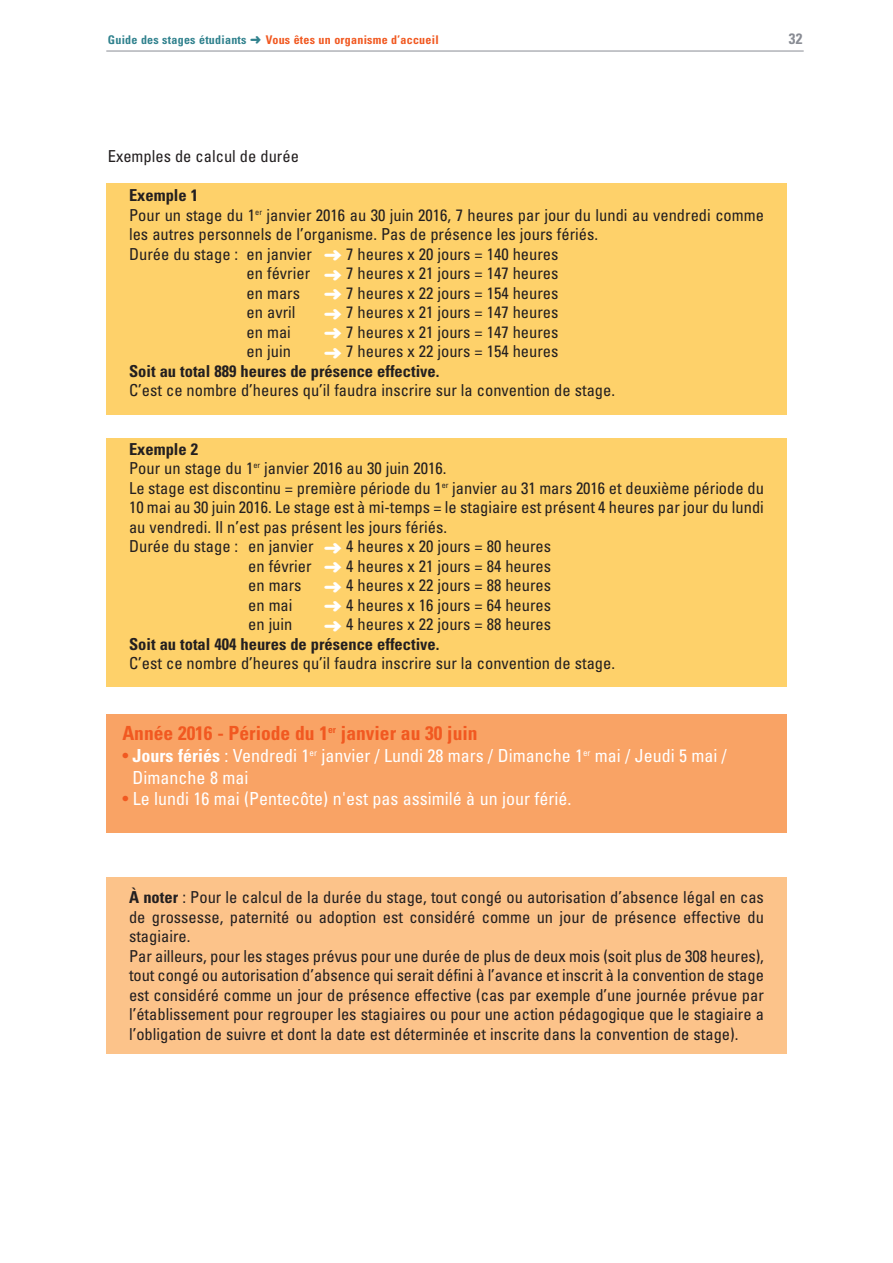
<style>
.page{position:relative;width:893px;height:1263px;background:#fff}
.page>*{position:absolute;margin:0;border:0;box-sizing:border-box;transform-origin:0 0}
.t1{font:700 condensed 19.5px "Univers";color:#f15921}
.t2{font:condensed 18px/21.6px "Univers";color:#fff}
.t3{font:condensed 16.5px/19.5px "Univers";color:#231f20}
.t4{font:700 condensed 16.5px/19.5px "Univers";color:#231f20}
.t5{font:700 condensed 15px "Univers";color:#898c94}
.t6{font:700 condensed 12px "Univers";letter-spacing:.02em;color:#f15921}
.s1{color:#31828e}
.s2{color:#fff}
.s3{font-weight:400}
.s4{color:#f15921}
.s5{font-weight:700}
</style>
<div class="page">
<div style="left:106px;top:183px;width:681px;height:232px;background:#fed16a"></div>
<div style="left:106px;top:877px;width:681px;height:176px;background:#fcc38a"></div>
<div style="left:106px;top:438px;width:681px;height:248px;background:#fed16a"></div>
<hr style="left:106px;top:51px;width:698px;height:1px;background:#898c94">
<div style="left:106px;top:714px;width:681px;height:119px;background:#f9a365"></div>
<p class="t6" style="left:108px;top:35px;width:332px"><span class="s1">Guide des stages étudiants</span> <span class="s1">➜</span> Vous êtes un organisme d’accueil</p>
<p class="t5" style="left:789px;top:33px;width:15px">32</p>
<p class="t3" style="left:108px;top:148px;width:193px">Exemples de calcul de durée</p>
<p class="t4" style="left:129px;top:187px;width:71px">Exemple 1</p>
<p class="t3" style="left:129px;top:206px;width:636px">Pour un stage du 1<sup>er</sup> janvier 2016 au 30 juin 2016, 7 heures par jour du lundi au vendredi comme</p>
<p class="t3" style="left:129px;top:226px;width:471px">les autres personnels de l’organisme. Pas de présence les jours fériés.</p>
<p class="t3" style="left:129px;top:245px;width:431px">Durée du stage : en janvier <span class="s2">➜</span> 7 heures x 20 jours = 140 heures</p>
<p class="t3" style="left:247px;top:265px;width:313px">en février <span class="s2">➜</span> 7 heures x 21 jours = 147 heures</p>
<p class="t3" style="left:247px;top:284px;width:55px">en mars</p>
<p class="t3" style="left:324px;top:284px;width:236px"><span class="s2">➜</span> 7 heures x 22 jours = 154 heures</p>
<p class="t3" style="left:247px;top:304px;width:50px">en avril</p>
<p class="t3" style="left:324px;top:304px;width:236px"><span class="s2">➜</span> 7 heures x 21 jours = 147 heures</p>
<p class="t3" style="left:247px;top:323px;width:46px">en mai</p>
<p class="t3" style="left:324px;top:323px;width:236px"><span class="s2">➜</span> 7 heures x 21 jours = 147 heures</p>
<p class="t3" style="left:247px;top:343px;width:46px">en juin</p>
<p class="t4" style="left:129px;top:343px;width:431px;text-indent:195px"><span class="s2">➜</span> <span class="s3">7 heures x 22 jours = 154 heures<br></span>Soit au total 889 heures de présence effective.</p>
<p class="t3" style="left:129px;top:382px;width:487px">C’est ce nombre d’heures qu’il faudra inscrire sur la convention de stage.</p>
<p class="t4" style="left:129px;top:440px;width:71px">Exemple 2</p>
<p class="t3" style="left:129px;top:460px;width:319px">Pour un stage du 1<sup>er</sup> janvier 2016 au 30 juin 2016.</p>
<p class="t3" style="left:129px;top:479px;width:636px">Le stage est discontinu = première période du 1<sup>er</sup> janvier au 31 mars 2016 et deuxième période du</p>
<p class="t3" style="left:129px;top:499px;width:636px">10 mai au 30 juin 2016. Le stage est à mi-temps = le stagiaire est présent 4 heures par jour du lundi</p>
<p class="t3" style="left:129px;top:518px;width:320px">au vendredi. Il n’est pas présent les jours fériés.</p>
<p class="t3" style="left:129px;top:538px;width:424px">Durée du stage : en janvier <span class="s2">➜</span> 4 heures x 20 jours = 80 heures</p>
<p class="t3" style="left:248px;top:557px;width:305px">en février <span class="s2">➜</span> 4 heures x 21 jours = 84 heures</p>
<p class="t3" style="left:248px;top:577px;width:55px">en mars</p>
<p class="t3" style="left:324px;top:577px;width:229px"><span class="s2">➜</span> 4 heures x 22 jours = 88 heures</p>
<p class="t3" style="left:248px;top:596px;width:46px">en mai</p>
<p class="t3" style="left:324px;top:596px;width:229px"><span class="s2">➜</span> 4 heures x 16 jours = 64 heures</p>
<p class="t3" style="left:248px;top:616px;width:46px">en juin</p>
<p class="t4" style="left:129px;top:616px;width:424px;text-indent:195px"><span class="s2">➜</span> <span class="s3">4 heures x 22 jours = 88 heures<br></span>Soit au total 404 heures de présence effective.</p>
<p class="t3" style="left:129px;top:655px;width:487px">C’est ce nombre d’heures qu’il faudra inscrire sur la convention de stage.</p>
<p class="t1" style="left:122px;top:726px;width:357px">Année 2016 - Période du 1<sup>er</sup> janvier au 30 juin</p>
<p class="t2" style="left:133px;top:746px;width:596px;text-indent:-10px"><span class="s4">•</span> <span class="s5">Jours fériés</span> : Vendredi 1<sup>er</sup> janvier / Lundi 28 mars / Dimanche 1<sup>er</sup> mai / Jeudi 5 mai /<br>Dimanche 8 mai</p>
<p class="t2" style="left:122px;top:789px;width:451px"><span class="s4">•</span> Le lundi 16 mai (Pentecôte) n'est pas assimilé à un jour férié.</p>
<p class="t3" style="left:129px;top:889px;width:636px"><span class="s5">À noter</span> : Pour le calcul de la durée du stage, tout congé ou autorisation d’absence légal en cas de grossesse, paternité ou adoption est considéré comme un jour de présence effective du stagiaire.<br>Par ailleurs, pour les stages prévus pour une durée de plus de deux mois (soit plus de 308 heures), tout congé ou autorisation d’absence qui serait défini à l’avance et inscrit à la convention de stage est considéré comme un jour de présence effective (cas par exemple d’une journée prévue par l’établissement pour regrouper les stagiaires ou pour une action pédagogique que le stagiaire a l’obligation de suivre et dont la date est déterminée et inscrite dans la convention de stage).</p>
</div>
